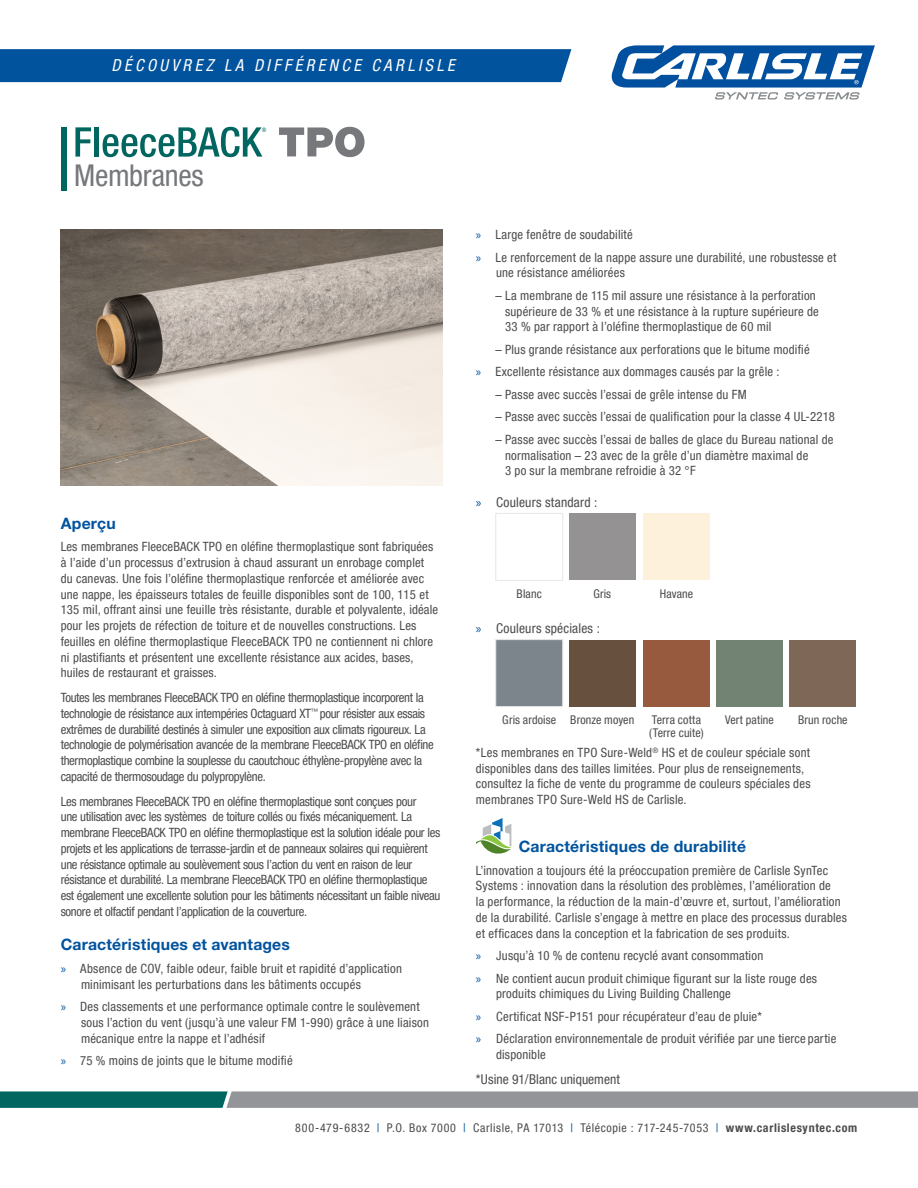
<style>
.page{position:relative;width:918px;height:1188px;background:#fff}
.page>*{position:absolute;margin:0;border:0;box-sizing:border-box;transform-origin:0 0}
.t1{font:condensed 30px "Helvetica Neue LT Pro";letter-spacing:-.01em;color:#76787b}
.t2{font:italic condensed 16.5px "Helvetica Neue LT Pro";letter-spacing:.21em;color:#fff}
.t3{font:700 15.75px "Helvetica Neue LT Pro";letter-spacing:.015em;color:#01539e}
.Body_Text{font:condensed 13.5px "Helvetica Neue LT Pro";letter-spacing:.01em;color:#4b4c4d}
.t4{font:condensed 12.75px/15.8px "Helvetica Neue LT Pro";letter-spacing:.01em;color:#4b4c4d}
.t5{font:condensed 12.75px/15.8px "Helvetica Neue LT Pro";letter-spacing:-.025em;color:#4b4c4d}
.t6{font:condensed 12px "Helvetica Neue LT Pro";letter-spacing:.05em;color:#4b4c4d}
.t7{font:condensed 12px/13.5px "Helvetica Neue LT Pro";letter-spacing:.015em;color:#4b4c4d}
.s1{font-family:"Myriad Pro";font-stretch:normal;color:#01539e}
.s2{color:#01539e}
.s3{font-weight:700}
</style>
<div class="page">
<svg style="left:279px;top:127px;width:86px;height:30px"></svg>
<svg style="left:75px;top:127px;width:16px;height:30px"></svg>
<div style="left:94px;top:127px;width:5px;height:30px;background:#00665f"></div>
<svg style="left:103px;top:127px;width:163px;height:30px"></svg>
<div style="left:61px;top:127px;width:6px;height:64px;background:#00665f"></div>
<svg style="left:0;top:1091px;width:918px;height:17px;background:#748d8e"></svg>
<div style="left:0;top:49px;width:571px;height:33px;background:#01539e"></div>
<svg style="left:612px;top:45px;width:263px;height:55px"></svg>
<img style="left:61px;top:230px;width:381px;height:256px">
<svg style="left:476px;top:818px;width:35px;height:36px"></svg>
<div style="left:495px;top:513px;width:68px;height:68px;border:1px solid #e6e7e9"></div>
<div style="left:495px;top:639px;width:68px;height:68px;background:#7c858c;border:1px solid #e6e7e9"></div>
<div style="left:569px;top:513px;width:67px;height:67px;background:#959294"></div>
<div style="left:569px;top:640px;width:67px;height:67px;background:#67503d"></div>
<div style="left:643px;top:513px;width:67px;height:67px;background:#fef1db"></div>
<div style="left:643px;top:640px;width:67px;height:67px;background:#985a3e"></div>
<div style="left:716px;top:640px;width:67px;height:67px;background:#738373"></div>
<div style="left:789px;top:640px;width:67px;height:67px;background:#7e6756"></div>
<p class="t2" style="left:112px;top:55px;width:345px">DÉCOUVREZ LA DIFFÉRENCE CARLISLE</p>
<p class="t1" style="left:74px;top:158px;width:131px">Membranes</p>
<p class="t3" style="left:61px;top:514px;width:57px">Aperçu</p>
<p class="t4" style="left:61px;top:539px;width:379px">Les membranes FleeceBACK TPO en oléfine thermoplastique sont fabriquées à l’aide d’un processus d’extrusion à chaud assurant un enrobage complet du canevas. Une fois l’oléfine thermoplastique renforcée et améliorée avec une nappe, les épaisseurs totales de feuille disponibles sont de 100, 115 et 135 mil, offrant ainsi une feuille très résistante, durable et polyvalente, idéale pour les projets de réfection de toiture et de nouvelles constructions. Les feuilles en oléfine thermoplastique FleeceBACK TPO ne contiennent ni chlore ni plastifiants et présentent une excellente résistance aux acides, bases, huiles de restaurant et graisses.</p>
<p class="t5" style="left:61px;top:690px;width:375px">Toutes les membranes FleeceBACK TPO en oléfine thermoplastique incorporent la technologie de résistance aux intempéries Octaguard XT<sup>™</sup> pour résister aux essais extrêmes de durabilité destinés à simuler une exposition aux climats rigoureux. La technologie de polymérisation avancée de la membrane FleeceBACK TPO en oléfine thermoplastique combine la souplesse du caoutchouc éthylène-propylène avec la capacité de thermosoudage du polypropylène.</p>
<p class="t5" style="left:61px;top:793px;width:381px">Les membranes FleeceBACK TPO en oléfine thermoplastique sont conçues pour<br>une utilisation avec les systèmes de toiture collés ou fixés mécaniquement. La membrane FleeceBACK TPO en oléfine thermoplastique est la solution idéale pour les projets et les applications de terrasse-jardin et de panneaux solaires qui requièrent une résistance optimale au soulèvement sous l’action du vent en raison de leur résistance et durabilité. La membrane FleeceBACK TPO en oléfine thermoplastique est également une excellente solution pour les bâtiments nécessitant un faible niveau sonore et olfactif pendant l’application de la couverture.</p>
<p class="t3" style="left:61px;top:935px;width:231px">Caractéristiques et avantages</p>
<p class="t4" style="left:81px;top:960px;width:322px;text-indent:-20px"><span class="s1">»</span> Absence de COV, faible odeur, faible bruit et rapidité d’application minimisant les perturbations dans les bâtiments occupés</p>
<p class="t4" style="left:81px;top:999px;width:349px;text-indent:-20px"><span class="s1">»</span> Des classements et une performance optimale contre le soulèvement sous l’action du vent (jusqu’à une valeur FM 1-990) grâce à une liaison mécanique entre la nappe et l’adhésif</p>
<p class="t4" style="left:61px;top:1053px;width:233px"><span class="s1">»</span> 75 % moins de joints que le bitume modifié</p>
<p class="t4" style="left:476px;top:226px;width:158px"><span class="s1">»</span> Large fenêtre de soudabilité</p>
<p class="t4" style="left:496px;top:249px;width:342px;text-indent:-20px"><span class="s1">»</span> Le renforcement de la nappe assure une durabilité, une robustesse et une résistance améliorées</p>
<p class="t4" style="left:505px;top:287px;width:315px;text-indent:-10px">– La membrane de 115 mil assure une résistance à la perforation supérieure de 33 % et une résistance à la rupture supérieure de<br>33 % par rapport à l’oléfine thermoplastique de 60 mil</p>
<p class="t4" style="left:495px;top:341px;width:316px">– Plus grande résistance aux perforations que le bitume modifié</p>
<p class="t4" style="left:476px;top:364px;width:305px"><span class="s1">»</span> Excellente résistance aux dommages causés par la grêle :</p>
<p class="t4" style="left:495px;top:386px;width:253px">– Passe avec succès l’essai de grêle intense du FM</p>
<p class="t4" style="left:495px;top:409px;width:341px">– Passe avec succès l’essai de qualification pour la classe 4 UL-2218</p>
<p class="t4" style="left:505px;top:431px;width:330px;text-indent:-10px">– Passe avec succès l’essai de balles de glace du Bureau national de normalisation – 23 avec de la grêle d’un diamètre maximal de<br>3 po sur la membrane refroidie à 32 °F</p>
<p class="Body_Text" style="left:476px;top:494px;width:123px"><span class="s1">»</span> Couleurs standard :</p>
<p class="t7" style="left:517px;top:586px;width:27px">Blanc</p>
<p class="t7" style="left:593px;top:586px;width:19px">Gris</p>
<p class="Body_Text" style="left:476px;top:620px;width:126px"><span class="s1">»</span> Couleurs spéciales :</p>
<p class="t7" style="left:660px;top:586px;width:35px">Havane</p>
<p class="t7" style="left:502px;top:713px;width:55px">Gris ardoise</p>
<p class="t7" style="left:570px;top:713px;width:66px">Bronze moyen</p>
<p class="t7" style="left:649px;top:713px;width:56px">Terra cotta (Terre cuite)</p>
<p class="t7" style="left:725px;top:713px;width:50px">Vert patine</p>
<p class="t7" style="left:798px;top:713px;width:51px">Brun roche</p>
<p class="t4" style="left:476px;top:744px;width:336px">*Les membranes en TPO Sure-Weld<sup>®</sup> HS et de couleur spéciale sont disponibles dans des tailles limitées. Pour plus de renseignements, consultez la fiche de vente du programme de couleurs spéciales des membranes TPO Sure-Weld HS de Carlisle.</p>
<p class="t3" style="left:519px;top:837px;width:229px">Caractéristiques de durabilité</p>
<p class="t4" style="left:476px;top:862px;width:373px">L’innovation a toujours été la préoccupation première de Carlisle SynTec Systems : innovation dans la résolution des problèmes, l’amélioration de<br>la performance, la réduction de la main-d’œuvre et, surtout, l’amélioration de la durabilité. Carlisle s’engage à mettre en place des processus durables et efficaces dans la conception et la fabrication de ses produits.</p>
<p class="t4" style="left:476px;top:948px;width:289px"><span class="s1">»</span> Jusqu’à 10 % de contenu recyclé avant consommation</p>
<p class="t4" style="left:496px;top:970px;width:323px;text-indent:-20px"><span class="s1">»</span> Ne contient aucun produit chimique figurant sur la liste rouge des produits chimiques du Living Building Challenge</p>
<p class="t4" style="left:476px;top:1008px;width:288px"><span class="s1">»</span> Certificat NSF-P151 pour récupérateur d’eau de pluie*</p>
<p class="t4" style="left:496px;top:1031px;width:342px;text-indent:-20px"><span class="s1">»</span> Déclaration environnementale de produit vérifiée par une tierce partie disponible</p>
<p class="Body_Text" style="left:476px;top:1071px;width:146px">*Usine 91/Blanc uniquement</p>
<p class="t6" style="left:295px;top:1121px;width:563px">800-479-6832 <span class="s2">|</span> P.O. Box 7000 <span class="s2">|</span> Carlisle, PA 17013 <span class="s2">|</span> Télécopie : 717-245-7053 <span class="s2">|</span> <span class="s3">www.carlislesyntec.com</span></p>
</div>
